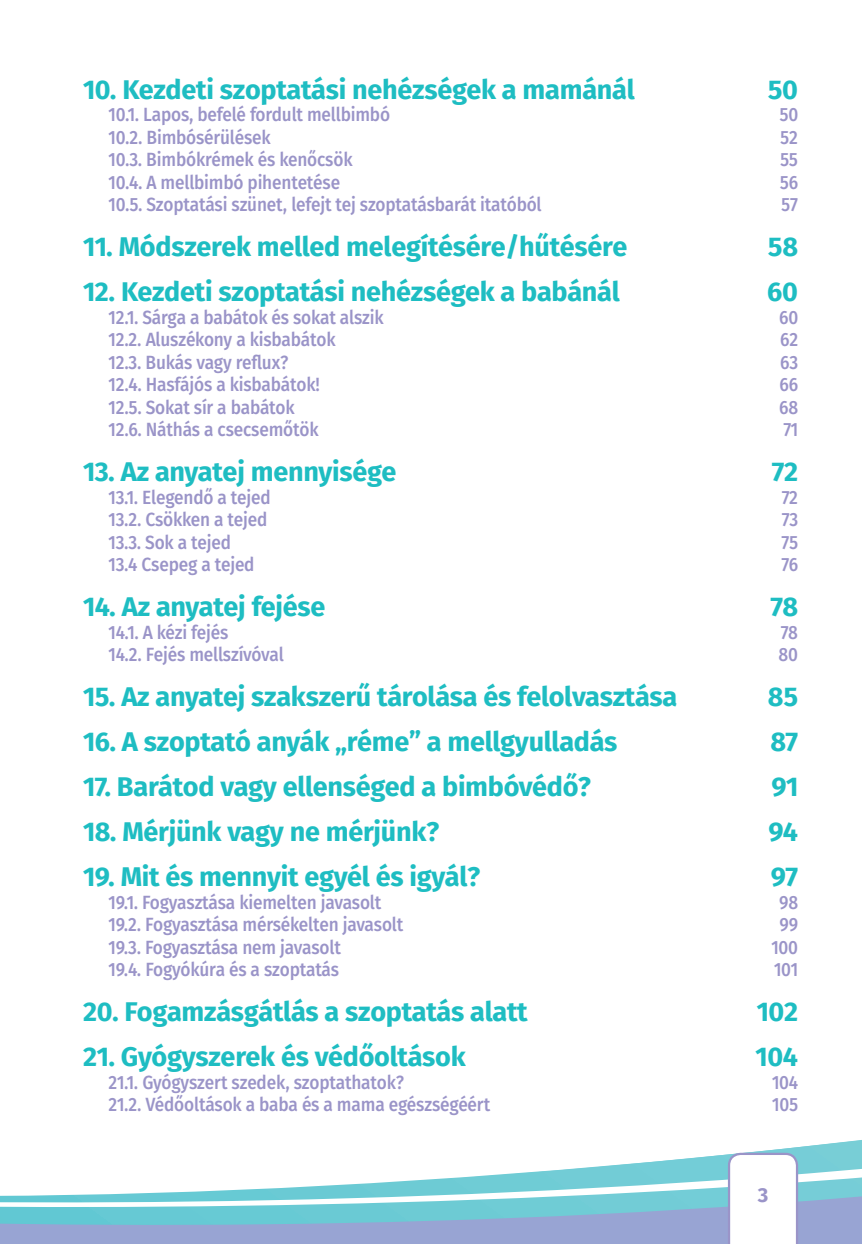
<style>
.page{position:relative;width:862px;height:1244px;background:#fff}
.page>*{position:absolute;margin:0;border:0;box-sizing:border-box;transform-origin:0 0}
.t1{font:700 27px "Fira Sans OT";letter-spacing:-.01em;color:#1ebdc2}
.t2{font:700 20.25px "Fira Sans OT";color:#9a94c8}
.t3{font:19.12px "Fira Sans OT Medium";letter-spacing:-.01em;color:#9a94c8;scale:.9 1}
</style>
<div class="page">
<svg style="left:0;top:1140px;width:861px;height:104px"></svg>
<svg style="left:727px;top:1152px;width:70px;height:92px"></svg>
<h1 class="t1" style="left:83px;top:78px;width:553px">10. Kezdeti szoptatási nehézségek a mamánál</h1>
<h1 class="t1" style="left:767px;top:78px;width:32px">50</h1>
<p class="t3" style="left:108px;top:107px;width:314px">10.1. Lapos, befelé fordult mellbimbó</p>
<p class="t3" style="left:778px;top:107px;width:22px">50</p>
<p class="t3" style="left:108px;top:129px;width:182px">10.2. Bimbósérülések</p>
<p class="t3" style="left:779px;top:129px;width:21px">52</p>
<p class="t3" style="left:108px;top:152px;width:272px">10.3. Bimbókrémek és kenőcsök</p>
<p class="t3" style="left:779px;top:152px;width:22px">55</p>
<p class="t3" style="left:108px;top:174px;width:259px">10.4. A mellbimbó pihentetése</p>
<p class="t3" style="left:779px;top:174px;width:22px">56</p>
<p class="t3" style="left:108px;top:197px;width:482px">10.5. Szoptatási szünet, lefejt tej szoptatásbarát itatóból</p>
<p class="t3" style="left:780px;top:197px;width:20px">57</p>
<h1 class="t1" style="left:83px;top:236px;width:545px">11. Módszerek melled melegítésére/hűtésére</h1>
<h1 class="t1" style="left:767px;top:236px;width:32px">58</h1>
<h1 class="t1" style="left:83px;top:281px;width:538px">12. Kezdeti szoptatási nehézségek a babánál</h1>
<h1 class="t1" style="left:766px;top:281px;width:32px">60</h1>
<p class="t3" style="left:108px;top:309px;width:307px">12.1. Sárga a babátok és sokat alszik</p>
<p class="t3" style="left:778px;top:309px;width:23px">60</p>
<p class="t3" style="left:108px;top:332px;width:254px">12.2. Aluszékony a kisbabátok</p>
<p class="t3" style="left:779px;top:332px;width:22px">62</p>
<p class="t3" style="left:108px;top:354px;width:201px">12.3. Bukás vagy reflux?</p>
<p class="t3" style="left:779px;top:354px;width:22px">63</p>
<p class="t3" style="left:108px;top:377px;width:236px">12.4. Hasfájós a kisbabátok!</p>
<p class="t3" style="left:778px;top:377px;width:22px">66</p>
<p class="t3" style="left:108px;top:399px;width:208px">12.5. Sokat sír a babátok</p>
<p class="t3" style="left:778px;top:399px;width:23px">68</p>
<p class="t3" style="left:108px;top:422px;width:235px">12.6. Náthás a csecsemőtök</p>
<p class="t3" style="left:782px;top:422px;width:18px">71</p>
<h1 class="t1" style="left:83px;top:461px;width:315px">13. Az anyatej mennyisége</h1>
<h1 class="t1" style="left:771px;top:461px;width:28px">72</h1>
<p class="t3" style="left:108px;top:489px;width:182px">13.1. Elegendő a tejed</p>
<p class="t3" style="left:781px;top:489px;width:20px">72</p>
<p class="t3" style="left:108px;top:512px;width:178px">13.2. Csökken a tejed</p>
<p class="t3" style="left:781px;top:512px;width:20px">73</p>
<p class="t3" style="left:108px;top:534px;width:137px">13.3. Sok a tejed</p>
<p class="t3" style="left:781px;top:534px;width:20px">75</p>
<p class="t3" style="left:108px;top:557px;width:164px">13.4 Csepeg a tejed</p>
<p class="t3" style="left:780px;top:557px;width:20px">76</p>
<h1 class="t1" style="left:83px;top:596px;width:244px">14. Az anyatej fejése</h1>
<h1 class="t1" style="left:770px;top:596px;width:29px">78</h1>
<p class="t3" style="left:108px;top:624px;width:135px">14.1. A kézi fejés</p>
<p class="t3" style="left:780px;top:624px;width:21px">78</p>
<p class="t3" style="left:108px;top:647px;width:196px">14.2. Fejés mellszívóval</p>
<p class="t3" style="left:778px;top:647px;width:23px">80</p>
<h1 class="t1" style="left:83px;top:686px;width:595px">15. Az anyatej szakszerű tárolása és felolvasztása</h1>
<h1 class="t1" style="left:767px;top:686px;width:32px">85</h1>
<h1 class="t1" style="left:83px;top:731px;width:535px">16. A szoptató anyák „réme” a mellgyulladás</h1>
<h1 class="t1" style="left:770px;top:731px;width:29px">87</h1>
<h1 class="t1" style="left:83px;top:776px;width:509px">17. Barátod vagy ellenséged a bimbóvédő?</h1>
<h1 class="t1" style="left:771px;top:776px;width:28px">91</h1>
<h1 class="t1" style="left:83px;top:821px;width:358px">18. Mérjünk vagy ne mérjünk?</h1>
<h1 class="t1" style="left:767px;top:821px;width:31px">94</h1>
<h1 class="t1" style="left:83px;top:866px;width:399px">19. Mit és mennyit egyél és igyál?</h1>
<h1 class="t1" style="left:770px;top:866px;width:29px">97</h1>
<p class="t3" style="left:108px;top:894px;width:304px">19.1. Fogyasztása kiemelten javasolt</p>
<p class="t3" style="left:778px;top:894px;width:23px">98</p>
<p class="t3" style="left:108px;top:917px;width:329px">19.2. Fogyasztása mérsékelten javasolt</p>
<p class="t3" style="left:779px;top:917px;width:22px">99</p>
<p class="t3" style="left:108px;top:939px;width:259px">19.3. Fogyasztása nem javasolt</p>
<p class="t3" style="left:771px;top:939px;width:31px">100</p>
<p class="t3" style="left:108px;top:962px;width:258px">19.4. Fogyókúra és a szoptatás</p>
<p class="t3" style="left:773px;top:962px;width:28px">101</p>
<h1 class="t1" style="left:83px;top:1001px;width:446px">20. Fogamzásgátlás a szoptatás alatt</h1>
<h1 class="t1" style="left:756px;top:1001px;width:43px">102</h1>
<h1 class="t1" style="left:83px;top:1046px;width:384px">21. Gyógyszerek és védőoltások</h1>
<h1 class="t1" style="left:755px;top:1046px;width:44px">104</h1>
<p class="t3" style="left:108px;top:1074px;width:330px">21.1. Gyógyszert szedek, szoptathatok?</p>
<p class="t3" style="left:771px;top:1074px;width:31px">104</p>
<p class="t3" style="left:108px;top:1097px;width:425px">21.2. Védőoltások a baba és a mama egészségéért</p>
<p class="t3" style="left:771px;top:1097px;width:30px">105</p>
<p class="t2" style="left:757px;top:1187px;width:12px">3</p>
</div>
